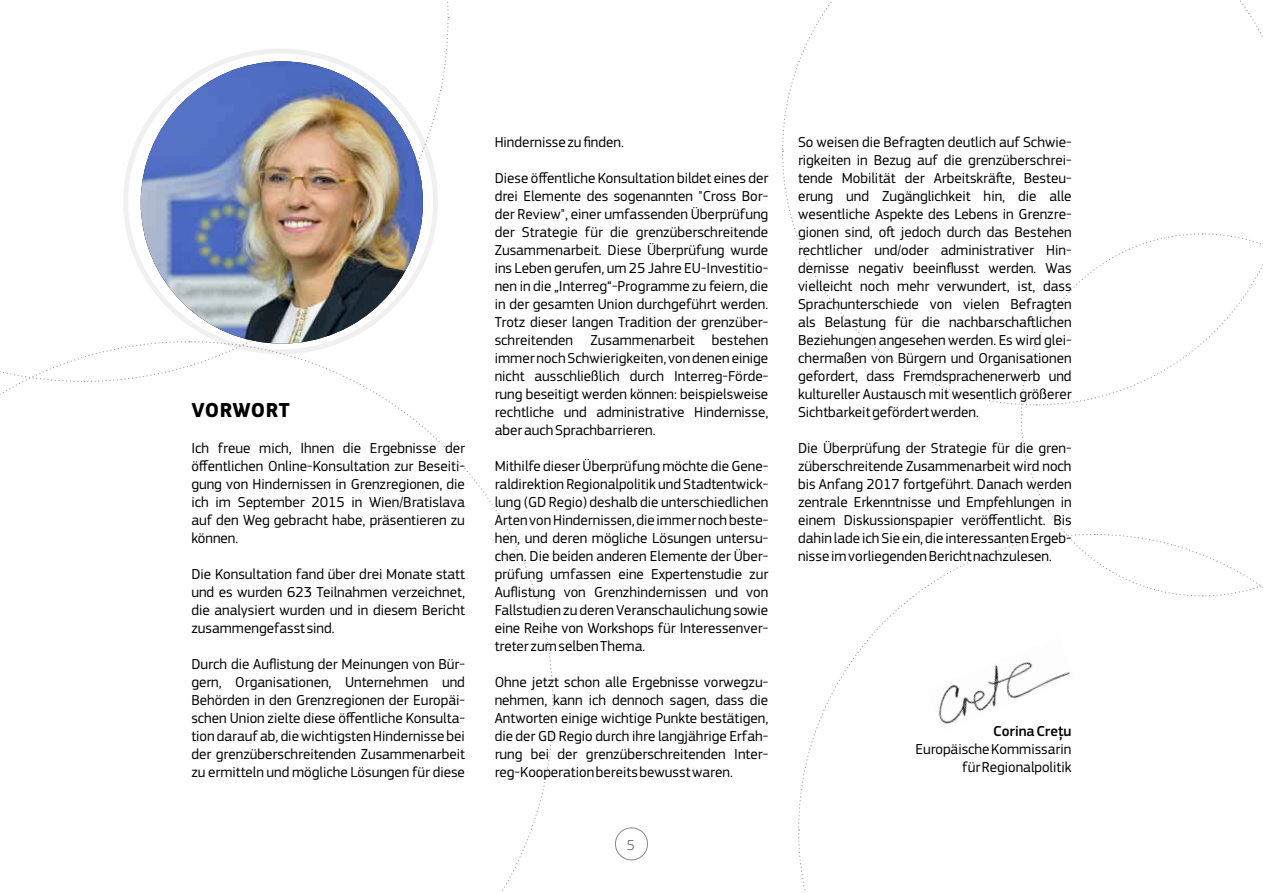
<style>
.page{position:relative;width:1263px;height:893px;background:#fff}
.page>*{position:absolute;margin:0;border:0;box-sizing:border-box;transform-origin:0 0}
.t1{font:700 21px "EC Square Sans Pro";letter-spacing:.01em;color:#000}
.t2{font:15px/18px "EC Square Sans Pro";color:#000;text-align:justify}
.t3{font:500 15px "EC Square Sans Pro";color:#000}
.t4{font:300 15px "EC Square Sans Pro";color:#58585a}
</style>
<div class="page">
<svg style="left:782px;top:154px;width:238px;height:251px"></svg>
<svg style="left:1020px;top:233px;width:243px;height:364px"></svg>
<svg style="left:0;top:2px;width:449px;height:381px"></svg>
<div style="left:615px;top:827px;width:33px;height:33px;border:1px solid #87888a;border-radius:50%"></div>
<img style="left:141px;top:61px;width:282px;height:283px;border-radius:141px">
<img style="left:938px;top:662px;width:132px;height:62px">
<h1 class="t1" style="left:192px;top:397px;width:100px">VORWORT</h1>
<p class="t2" style="left:191px;top:439px;width:275px">Ich freue mich, Ihnen die Ergebnisse der öffentlichen Online-Konsultation zur Beseiti&shy;gung von Hindernissen in Grenzregionen, die ich im September 2015 in Wien/Bratislava auf den Weg gebracht habe, präsentieren zu können.</p>
<p class="t2" style="left:191px;top:565px;width:275px">Die Konsultation fand über drei Monate statt und es wurden 623 Teilnahmen verzeichnet, die analysiert wurden und in diesem Bericht zusammengefasst sind.</p>
<p class="t2" style="left:191px;top:655px;width:275px">Durch die Auflistung der Meinungen von Bür&shy;gern, Organisationen, Unternehmen und Behörden in den Grenzregionen der Europäi&shy;schen Union zielte diese öffentliche Konsulta&shy;tion darauf ab, die wichtigsten Hindernisse bei der grenzüberschreitenden Zusammenarbeit zu ermitteln und mögliche Lösungen für diese</p>
<p class="t2" style="left:495px;top:133px;width:131px">Hindernisse zu finden.</p>
<p class="t2" style="left:495px;top:169px;width:275px">Diese öffentliche Konsultation bildet eines der drei Elemente des sogenannten "Cross Bor&shy;der Review", einer umfassenden Überprüfung der Strategie für die grenzüberschreitende Zusammenarbeit. Diese Überprüfung wurde ins Leben gerufen, um 25 Jahre EU-Investitio&shy;nen in die „Interreg“-Programme zu feiern, die in der gesamten Union durchgeführt werden.<br>Trotz dieser langen Tradition der grenzüber&shy;schreitenden Zusammenarbeit bestehen immer noch Schwierigkeiten, von denen einige nicht ausschließlich durch Interreg-Förde&shy;rung beseitigt werden können: beispielsweise rechtliche und administrative Hindernisse, aber auch Sprachbarrieren.</p>
<p class="t2" style="left:495px;top:457px;width:275px">Mithilfe dieser Überprüfung möchte die Gene&shy;raldirektion Regionalpolitik und Stadtentwick&shy;lung (GD Regio) deshalb die unterschiedlichen Arten von Hindernissen, die immer noch beste&shy;hen, und deren mögliche Lösungen untersu&shy;chen. Die beiden anderen Elemente der Über&shy;prüfung umfassen eine Expertenstudie zur Auflistung von Grenzhindernissen und von Fallstudien zu deren Veranschaulichung sowie eine Reihe von Workshops für Interessenver&shy;treter zum selben Thema.</p>
<p class="t2" style="left:495px;top:673px;width:275px">Ohne jetzt schon alle Ergebnisse vorwegzu&shy;nehmen, kann ich dennoch sagen, dass die Antworten einige wichtige Punkte bestätigen, die der GD Regio durch ihre langjährige Erfah&shy;rung bei der grenzüberschreitenden Inter&shy;reg-Kooperation bereits bewusst waren.</p>
<p class="t4" style="left:627px;top:836px;width:10px">5</p>
<p class="t2" style="left:798px;top:133px;width:275px">So weisen die Befragten deutlich auf Schwie&shy;rigkeiten in Bezug auf die grenzüberschrei&shy;tende Mobilität der Arbeitskräfte, Besteu&shy;erung und Zugänglichkeit hin, die alle wesentliche Aspekte des Lebens in Grenzre&shy;gionen sind, oft jedoch durch das Bestehen rechtlicher und/oder administrativer Hin&shy;dernisse negativ beeinflusst werden. Was vielleicht noch mehr verwundert, ist, dass Sprachunterschiede von vielen Befragten als Belastung für die nachbarschaftlichen Beziehungen angesehen werden. Es wird glei&shy;chermaßen von Bürgern und Organisationen gefordert, dass Fremdsprachenerwerb und kultureller Austausch mit wesentlich größerer Sichtbarkeit gefördert werden.</p>
<p class="t2" style="left:798px;top:439px;width:275px">Die Überprüfung der Strategie für die gren&shy;züberschreitende Zusammenarbeit wird noch bis Anfang 2017 fortgeführt. Danach werden zentrale Erkenntnisse und Empfehlungen in einem Diskussionspapier veröffentlicht. Bis dahin lade ich Sie ein, die interessanten Ergeb&shy;nisse im vorliegenden Bericht nachzulesen.</p>
<p class="t3" style="left:993px;top:723px;width:80px">Corina Creţu</p>
<p class="t2" style="left:915px;top:740px;width:157px;text-align:right">Europäische Kommissarin für Regionalpolitik</p>
</div>
